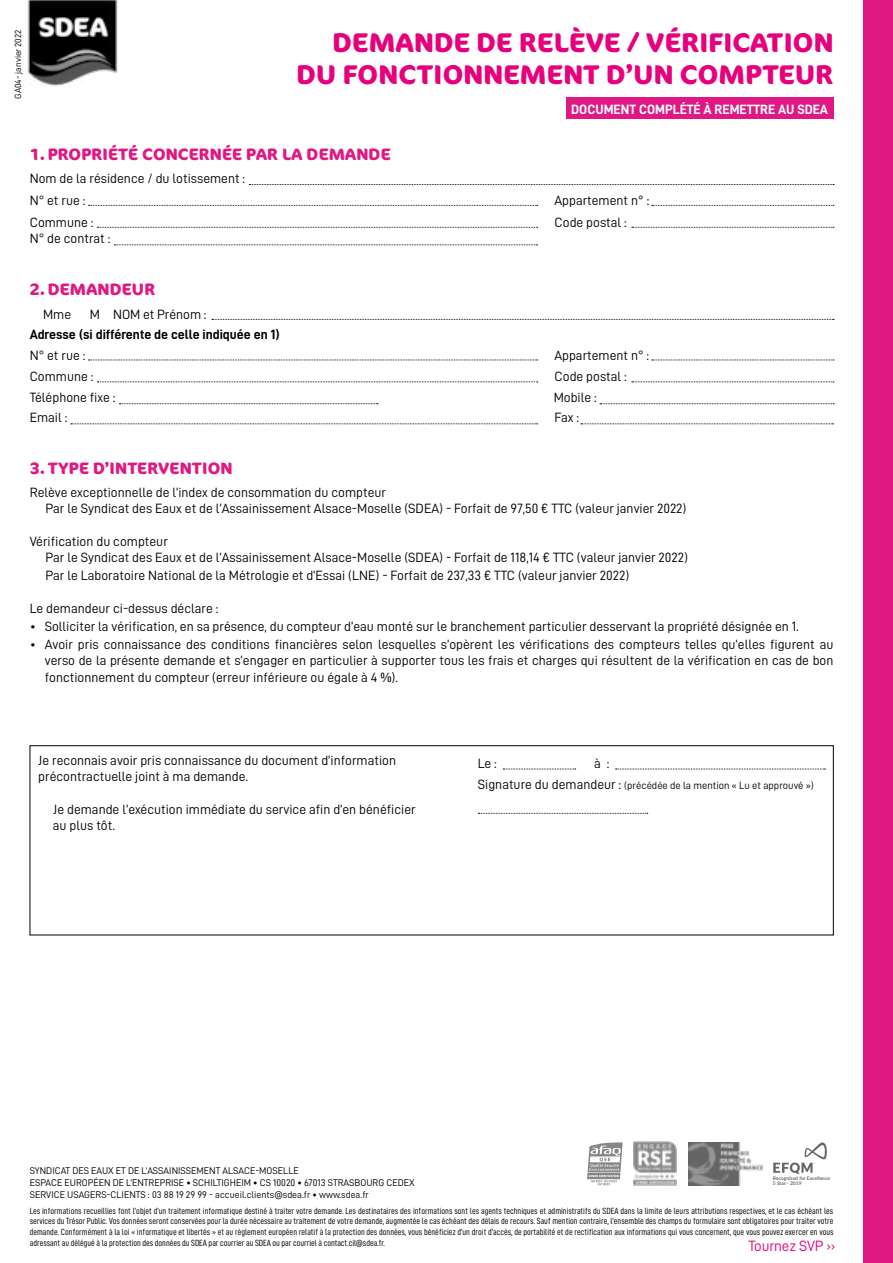
<style>
.page{position:relative;width:893px;height:1263px;background:#fff}
.page>*{position:absolute;margin:0;border:0;box-sizing:border-box;transform-origin:0 0}
.t1{font:700 27px/32.4px "Cocon OT";letter-spacing:.01em;color:#e6007d;text-align:right}
.t2{font:700 16.5px "Cocon OT";letter-spacing:.01em;color:#df1883}
.t3{font:15px "D DIN";letter-spacing:-.01em;color:#e6007d}
.t4{font:13.5px/16.2px "D DIN";color:#000}
.t5{font:13.5px "D DIN Bold";color:#000}
.t6{font:13.5px "D DIN Bold";color:#fff}
.t7{font:10.5px "D DIN";color:#000}
.t8{font:9.75px/12px "D DIN";color:#000}
.t9{font:9px/10.8px "D DIN Condensed";color:#000;text-align:justify}
.t10{font:9px "D DIN";color:#000}
.t11{font:700 4.95px/5.1px "Lato";color:#676767}
.s1{font-size:13.5px}
.s2{font-family:"D DIN Bold"}
</style>
<div class="page">
<div style="left:30px;top:745px;width:803px;height:190px;border:1px solid #000"></div>
<svg style="left:249px;top:184px;width:585px;height:1px"></svg>
<svg style="left:212px;top:319px;width:622px;height:1px"></svg>
<svg style="left:114px;top:244px;width:424px;height:1px"></svg>
<svg style="left:652px;top:205px;width:182px;height:1px"></svg>
<svg style="left:652px;top:360px;width:182px;height:1px"></svg>
<svg style="left:632px;top:227px;width:202px;height:1px"></svg>
<svg style="left:632px;top:381px;width:202px;height:1px"></svg>
<svg style="left:89px;top:205px;width:449px;height:1px"></svg>
<svg style="left:89px;top:360px;width:449px;height:1px"></svg>
<svg style="left:97px;top:227px;width:441px;height:1px"></svg>
<svg style="left:97px;top:381px;width:441px;height:1px"></svg>
<svg style="left:119px;top:403px;width:259px;height:1px"></svg>
<svg style="left:71px;top:423px;width:467px;height:1px"></svg>
<svg style="left:581px;top:423px;width:252px;height:1px"></svg>
<svg style="left:600px;top:403px;width:234px;height:1px"></svg>
<svg style="left:478px;top:813px;width:170px;height:1px"></svg>
<svg style="left:503px;top:769px;width:73px;height:1px"></svg>
<svg style="left:616px;top:769px;width:209px;height:1px"></svg>
<div style="left:566px;top:97px;width:267px;height:22px;background:#df1883"></div>
<img style="left:27px;top:0;width:91px;height:87px">
<div style="left:863px;top:0;width:30px;height:1263px;background:#df1883"></div>
<svg style="left:773px;top:1142px;width:54px;height:32px"></svg>
<img style="left:633px;top:1142px;width:44px;height:43px">
<img style="left:688px;top:1142px;width:74px;height:43px">
<svg style="left:587px;top:1142px;width:36px;height:43px"></svg>
<p class="t10" style="left:13px;top:99px;width:70px;rotate:-90deg">GA04- janvier 2022</p>
<h1 class="t1" style="left:297px;top:27px;width:538px">DEMANDE DE RELÈVE / VÉRIFICATION<br>DU FONCTIONNEMENT D’UN COMPTEUR</h1>
<p class="t6" style="left:571px;top:101px;width:258px">DOCUMENT COMPLÉTÉ À REMETTRE AU SDEA</p>
<p class="t2" style="left:30px;top:144px;width:362px">1. PROPRIÉTÉ CONCERNÉE PAR LA DEMANDE</p>
<p class="t4" style="left:30px;top:168px;width:217px;line-height:21.1px">Nom de la résidence / du lotissement :<br>N° et rue :</p>
<p class="t4" style="left:554px;top:192px;width:96px">Appartement n° :</p>
<p class="t4" style="left:30px;top:214px;width:65px">Commune :</p>
<p class="t4" style="left:555px;top:214px;width:74px">Code postal :</p>
<p class="t4" style="left:30px;top:230px;width:82px">N° de contrat :</p>
<p class="t2" style="left:30px;top:279px;width:127px">2. DEMANDEUR</p>
<p class="t4" style="left:43px;top:306px;width:30px">Mme</p>
<p class="t4" style="left:90px;top:306px;width:118px">M NOM et Prénom :</p>
<p class="t5" style="left:30px;top:327px;width:251px">Adresse (si différente de celle indiquée en 1)</p>
<p class="t4" style="left:30px;top:347px;width:57px">N° et rue :</p>
<p class="t4" style="left:554px;top:347px;width:96px">Appartement n° :</p>
<p class="t4" style="left:30px;top:368px;width:65px">Commune :</p>
<p class="t4" style="left:555px;top:368px;width:74px">Code postal :</p>
<p class="t4" style="left:30px;top:389px;width:87px">Téléphone fixe :</p>
<p class="t4" style="left:554px;top:389px;width:45px">Mobile :</p>
<p class="t4" style="left:30px;top:409px;width:39px">Email :</p>
<p class="t4" style="left:555px;top:409px;width:26px">Fax :</p>
<p class="t2" style="left:30px;top:459px;width:204px">3. TYPE D’INTERVENTION</p>
<p class="t4" style="left:46px;top:484px;width:642px;text-indent:-16px">Relève exceptionnelle de l’index de consommation du compteur<br>Par le Syndicat des Eaux et de l’Assainissement Alsace-Moselle (SDEA) - Forfait de 97,50 € TTC (valeur janvier 2022)</p>
<p class="t4" style="left:46px;top:533px;width:644px;text-indent:-16px">Vérification du compteur<br>Par le Syndicat des Eaux et de l’Assainissement Alsace-Moselle (SDEA) - Forfait de 118,14 € TTC (valeur janvier 2022)</p>
<p class="t4" style="left:46px;top:567px;width:585px">Par le Laboratoire National de la Métrologie et d’Essai (LNE) - Forfait de 237,33 € TTC (valeur janvier 2022)</p>
<p class="t4" style="left:30px;top:600px;width:190px">Le demandeur ci-dessus déclare :</p>
<p class="t4" style="left:30px;top:618px;width:771px">• Solliciter la vérification, en sa présence, du compteur d’eau monté sur le branchement particulier desservant la propriété désignée en 1.</p>
<p class="t4" style="left:45px;top:636px;width:790px;text-align:justify;text-indent:-15px">• Avoir pris connaissance des conditions financières selon lesquelles s’opèrent les vérifications des compteurs telles qu’elles figurent au verso de la présente demande et s’engager en particulier à supporter tous les frais et charges qui résultent de la vérification en cas de bon fonctionnement du compteur (erreur inférieure ou égale à 4 %).</p>
<p class="t4" style="left:38px;top:752px;width:359px">Je reconnais avoir pris connaissance du document d’information précontractuelle joint à ma demande.</p>
<p class="t4" style="left:53px;top:801px;width:364px">Je demande l’exécution immédiate du service afin d’en bénéficier au plus tôt.</p>
<p class="t4" style="left:478px;top:755px;width:21px">Le :</p>
<p class="t4" style="left:594px;top:755px;width:17px">à :</p>
<p class="t7" style="left:478px;top:779px;width:337px"><span class="s1">Signature du demandeur :</span> (précédée de la mention « Lu et approuvé »)</p>
<p class="t8" style="left:30px;top:1164px;width:386px">SYNDICAT DES EAUX ET DE L’ASSAINISSEMENT ALSACE-MOSELLE<br>ESPACE EUROPÉEN DE L’ENTREPRISE <span class="s2">•</span> SCHILTIGHEIM <span class="s2">•</span> CS 10020 <span class="s2">•</span> 67013 STRASBOURG CEDEX<br>SERVICE USAGERS-CLIENTS : 03 88 19 29 99 - accueil.clients@sdea.fr <span class="s2">•</span> www.sdea.fr</p>
<p class="t9" style="left:30px;top:1205px;width:805px">Les informations recueillies font l’objet d’un traitement informatique destiné à traiter votre demande. Les destinataires des informations sont les agents techniques et administratifs du SDEA dans la limite de leurs attributions respectives, et le cas échéant les services du Trésor Public. Vos données seront conservées pour la durée nécessaire au traitement de votre demande, augmentée le cas échéant des délais de recours. Sauf mention contraire, l’ensemble des champs du formulaire sont obligatoires pour traiter votre demande. Conformément à la loi « informatique et libertés » et au règlement européen relatif à la protection des données, vous bénéficiez d’un droit d’accès, de portabilité et de rectification aux informations qui vous concernent, que vous pouvez exercer en vous adressant au délégué à la protection des données du SDEA par courrier au SDEA ou par courriel à contact.cil@sdea.fr.</p>
<p class="t11" style="left:773px;top:1176px;width:59px">Recognised for Excellence<br>5 Star - 2019</p>
<p class="t3" style="left:748px;top:1238px;width:89px">Tournez SVP ››</p>
</div>
